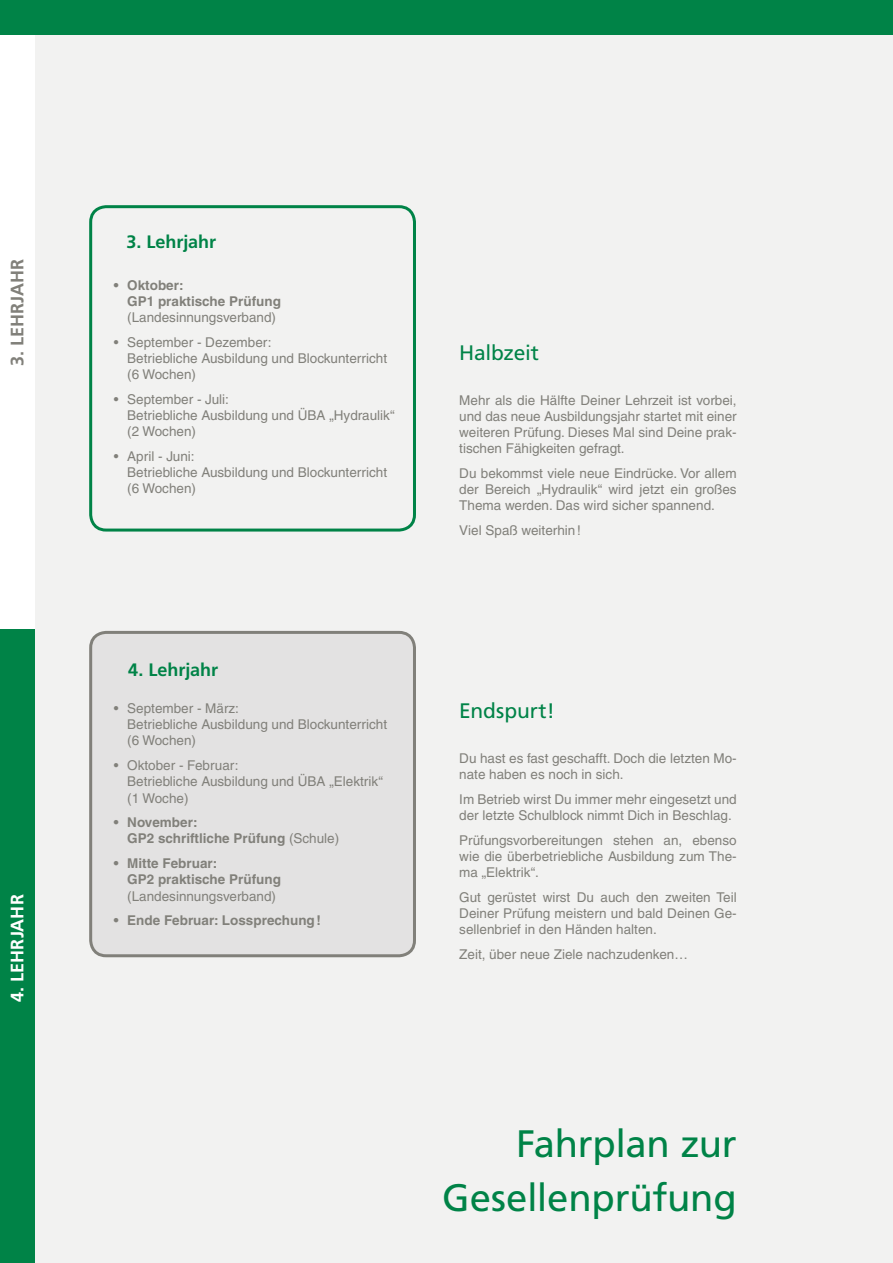
<style>
.page{position:relative;width:893px;height:1263px;background:#f2f2f1}
.page>*{position:absolute;margin:0;border:0;box-sizing:border-box;transform-origin:0 0}
.t1{font:38.25px/54px "Frutiger";letter-spacing:-.005em;color:#008347;text-align:right}
.t2{font:21px "Frutiger";letter-spacing:-.01em;color:#008347}
.t3{font:700 18px "Frutiger";letter-spacing:.005em;color:#008347}
.t4{font:700 18px "Frutiger";color:#81807a}
.t5{font:700 18px "Frutiger";color:#fff}
.t6{font:13.5px/16.2px "Helvetica";color:#81807a}
.t7{font:700 13.5px/16.2px "Helvetica";color:#81807a}
.s1{font-weight:400}
</style>
<div class="page">
<div style="left:0;top:0;width:34px;height:629px;background:#fff"></div>
<div style="left:0;top:629px;width:34px;height:634px;background:#008347"></div>
<div style="left:0;top:0;width:893px;height:34px;background:#008347"></div>
<div style="left:89px;top:205px;width:327px;height:326px;border:3px solid #008347;border-radius:16px"></div>
<div style="left:91px;top:632px;width:323px;height:324px;background:#e3e2e2;border-radius:16px"></div>
<div style="left:89px;top:631px;width:327px;height:326px;border:3px solid #81807a;border-radius:16px"></div>
<h3 class="t4" style="left:7px;top:366px;width:109px;rotate:-90deg">3. Lehrjahr</h3>
<h3 class="t5" style="left:7px;top:1002px;width:109px;rotate:-90deg">4. Lehrjahr</h3>
<h3 class="t3" style="left:126px;top:232px;width:91px">3. Lehrjahr</h3>
<p class="t7" style="left:127px;top:276px;width:155px;text-indent:-14px">• Oktober:<br>GP1 praktische Prüfung</p>
<p class="t6" style="left:127px;top:309px;width:150px">(Landesinnungsverband)</p>
<p class="t6" style="left:127px;top:334px;width:261px;text-indent:-14px">• September - Dezember:<br>Betriebliche Ausbildung und Blockunterricht (6 Wochen)</p>
<p class="t6" style="left:127px;top:391px;width:269px;text-indent:-14px">• September - Juli:<br>Betriebliche Ausbildung und ÜBA „Hydraulik“ (2 Wochen)</p>
<p class="t6" style="left:127px;top:448px;width:261px;text-indent:-14px">• April - Juni:<br>Betriebliche Ausbildung und Blockunterricht (6 Wochen)</p>
<h3 class="t3" style="left:128px;top:659px;width:91px">4. Lehrjahr</h3>
<p class="t6" style="left:127px;top:700px;width:261px;text-indent:-14px">• September - März:<br>Betriebliche Ausbildung und Blockunterricht (6 Wochen)</p>
<p class="t6" style="left:127px;top:757px;width:257px;text-indent:-14px">• Oktober - Februar:<br>Betriebliche Ausbildung und ÜBA „Elektrik“ (1 Woche)</p>
<p class="t7" style="left:127px;top:814px;width:214px;text-indent:-14px">• November:<br>GP2 schriftliche Prüfung <span class="s1">(Schule)</span></p>
<p class="t7" style="left:127px;top:855px;width:155px;text-indent:-14px">• Mitte Februar:<br>GP2 praktische Prüfung</p>
<p class="t6" style="left:127px;top:888px;width:150px">(Landesinnungsverband)</p>
<p class="t7" style="left:114px;top:912px;width:209px">• Ende Februar: Lossprechung!</p>
<h2 class="t2" style="left:459px;top:340px;width:81px">Halbzeit</h2>
<p class="t6" style="left:459px;top:392px;width:279px;text-align:justify">Mehr als die Hälfte Deiner Lehrzeit ist vorbei, und das neue Ausbildungsjahr startet mit einer weiteren Prüfung. Dieses Mal sind Deine prak&shy;tischen Fähigkeiten gefragt.</p>
<p class="t6" style="left:459px;top:465px;width:279px;text-align:justify">Du bekommst viele neue Eindrücke. Vor allem der Bereich „Hydraulik“ wird jetzt ein großes Thema werden. Das wird sicher spannend.</p>
<p class="t6" style="left:459px;top:522px;width:123px">Viel Spaß weiterhin!</p>
<h2 class="t2" style="left:459px;top:699px;width:97px">Endspurt!</h2>
<p class="t6" style="left:459px;top:750px;width:279px">Du hast es fast geschafft. Doch die letzten Mo&shy;nate haben es noch in sich.</p>
<p class="t6" style="left:459px;top:791px;width:279px">Im Betrieb wirst Du immer mehr eingesetzt und der letzte Schulblock nimmt Dich in Beschlag.</p>
<p class="t6" style="left:459px;top:832px;width:279px;text-align:justify">Prüfungsvorbereitungen stehen an, ebenso wie die überbetriebliche Ausbildung zum The&shy;ma „Elektrik“.</p>
<p class="t6" style="left:459px;top:889px;width:279px;text-align:justify">Gut gerüstet wirst Du auch den zweiten Teil Deiner Prüfung meistern und bald Deinen Ge&shy;sellenbrief in den Händen halten.</p>
<p class="t6" style="left:459px;top:946px;width:230px">Zeit, über neue Ziele nachzudenken…</p>
<h1 class="t1" style="left:442px;top:1117px;width:296px">Fahrplan zur<br>Gesellenprüfung</h1>
</div>
